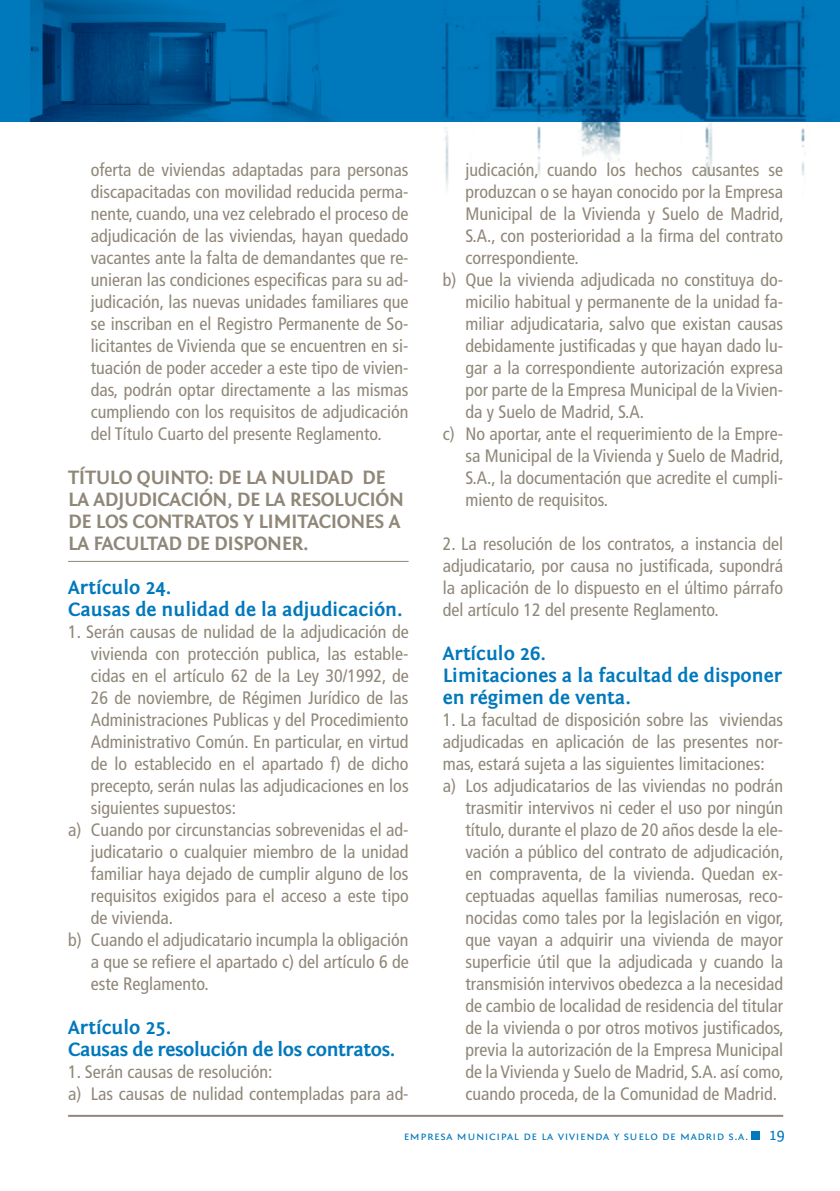
<style>
.page{position:relative;width:840px;height:1191px;background:#fff}
.page>*{position:absolute;margin:0;border:0;box-sizing:border-box;transform-origin:0 0}
.t1{font:700 20px/22px "Fontin Sans";letter-spacing:-.02em;color:#8f8778}
.t2{font:700 20px/22px "Fontin Sans";color:#0078bc}
.t3{font:700 20px/22px "Fontin Sans";letter-spacing:-.02em;color:#0078bc}
.t4{font:condensed 18px/22px "Frutiger";color:#8f8778;text-align:justify}
.t5{font:16px "Fontin Sans";color:#0078bc}
.t6{font:12px "Fontin Sans Small Caps";letter-spacing:.045em;color:#0078bc}
</style>
<div class="page">
<div style="left:751px;top:1131px;width:8px;height:9px;background:#0078bc"></div>
<hr style="left:68px;top:1114px;width:714px;height:2px;background:#8f8778">
<div style="left:0;top:0;width:839px;height:122px;background:#0078bc"></div>
<img style="left:441px;top:0;width:366px;height:189px">
<img style="left:30px;top:0;width:302px;height:122px">
<hr style="left:68px;top:561px;width:340px;height:1px;background:#8f8778">
<p class="t4" style="left:91px;top:159px;width:319px">oferta de viviendas adaptadas para personas discapacitadas con movilidad reducida perma&shy;nente, cuando, una vez celebrado el proceso de adjudicación de las viviendas, hayan quedado vacantes ante la falta de demandantes que re&shy;unieran las condiciones especificas para su ad&shy;judicación, las nuevas unidades familiares que se inscriban en el Registro Permanente de So&shy;licitantes de Vivienda que se encuentren en si&shy;tuación de poder acceder a este tipo de vivien&shy;das, podrán optar directamente a las mismas cumpliendo con los requisitos de adjudicación del Título Cuarto del presente Reglamento.</p>
<p class="t1" style="left:68px;top:467px;width:337px">TÍTULO QUINTO: DE LA NULIDAD DE<br>LA ADJUDICACIÓN, DE LA RESOLUCIÓN<br>DE LOS CONTRATOS Y LIMITACIONES A<br>LA FACULTAD DE DISPONER.</p>
<p class="t2" style="left:68px;top:577px;width:336px">Artículo 24.<br>Causas de nulidad de la adjudicación.</p>
<p class="t4" style="left:68px;top:621px;width:342px">1. Serán causas de nulidad de la adjudicación de</p>
<p class="t4" style="left:91px;top:643px;width:319px">vivienda con protección publica, las estable-</p>
<p class="t4" style="left:91px;top:665px;width:319px">cidas en el artículo 62 de la Ley 30/1992, de</p>
<p class="t4" style="left:91px;top:687px;width:319px">26 de noviembre, de Régimen Jurídico de las</p>
<p class="t4" style="left:91px;top:709px;width:319px">Administraciones Publicas y del Procedimiento</p>
<p class="t4" style="left:91px;top:731px;width:319px">Administrativo Común. En particular, en virtud</p>
<p class="t4" style="left:91px;top:753px;width:319px">de lo establecido en el apartado f) de dicho</p>
<p class="t4" style="left:91px;top:775px;width:319px">precepto, serán nulas las adjudicaciones en los</p>
<p class="t4" style="left:91px;top:797px;width:147px">siguientes supuestos:</p>
<p class="t4" style="left:68px;top:819px;width:342px">a) Cuando por circunstancias sobrevenidas el ad-</p>
<p class="t4" style="left:91px;top:841px;width:319px">judicatario o cualquier miembro de la unidad</p>
<p class="t4" style="left:91px;top:863px;width:319px">familiar haya dejado de cumplir alguno de los</p>
<p class="t4" style="left:91px;top:885px;width:319px">requisitos exigidos para el acceso a este tipo</p>
<p class="t4" style="left:91px;top:907px;width:84px">de vivienda.</p>
<p class="t4" style="left:68px;top:929px;width:342px">b) Cuando el adjudicatario incumpla la obligación</p>
<p class="t4" style="left:91px;top:951px;width:319px">a que se refiere el apartado c) del artículo 6 de</p>
<p class="t4" style="left:91px;top:973px;width:119px">este Reglamento.</p>
<p class="t3" style="left:68px;top:1017px;width:328px">Artículo 25.<br>Causas de resolución de los contratos.</p>
<p class="t4" style="left:68px;top:1061px;width:342px">1. Serán causas de resolución:<br>a) Las causas de nulidad contempladas para ad-</p>
<p class="t4" style="left:465px;top:159px;width:319px">judicación, cuando los hechos causantes se</p>
<p class="t4" style="left:465px;top:181px;width:319px">produzcan o se hayan conocido por la Empresa</p>
<p class="t4" style="left:465px;top:203px;width:320px">Municipal de la Vivienda y Suelo de Madrid,</p>
<p class="t4" style="left:465px;top:225px;width:319px">S.A., con posterioridad a la firma del contrato</p>
<p class="t4" style="left:465px;top:247px;width:115px">correspondiente.</p>
<p class="t4" style="left:442px;top:269px;width:342px">b) Que la vivienda adjudicada no constituya do-</p>
<p class="t4" style="left:465px;top:291px;width:319px">micilio habitual y permanente de la unidad fa-</p>
<p class="t4" style="left:465px;top:313px;width:319px">miliar adjudicataria, salvo que existan causas</p>
<p class="t4" style="left:465px;top:335px;width:319px">debidamente justificadas y que hayan dado lu-</p>
<p class="t4" style="left:465px;top:357px;width:319px">gar a la correspondiente autorización expresa</p>
<p class="t4" style="left:465px;top:379px;width:319px">por parte de la Empresa Municipal de la Vivien-</p>
<p class="t4" style="left:465px;top:401px;width:180px">da y Suelo de Madrid, S.A.</p>
<p class="t4" style="left:442px;top:423px;width:342px">c) No aportar, ante el requerimiento de la Empre-</p>
<p class="t4" style="left:465px;top:445px;width:320px">sa Municipal de la Vivienda y Suelo de Madrid,</p>
<p class="t4" style="left:465px;top:467px;width:319px">S.A., la documentación que acredite el cumpli-</p>
<p class="t4" style="left:465px;top:489px;width:144px">miento de requisitos.</p>
<p class="t4" style="left:442px;top:533px;width:342px">2. La resolución de los contratos, a instancia del adjudicatario, por causa no justificada, supondrá la aplicación de lo dispuesto en el último párrafo del artículo 12 del presente Reglamento.</p>
<p class="t2" style="left:442px;top:642px;width:341px">Artículo 26.<br>Limitaciones a la facultad de disponer en régimen de venta.</p>
<p class="t4" style="left:442px;top:709px;width:342px">1. La facultad de disposición sobre las viviendas</p>
<p class="t4" style="left:442px;top:731px;width:342px">adjudicadas en aplicación de las presentes nor-</p>
<p class="t4" style="left:442px;top:753px;width:323px">mas, estará sujeta a las siguientes limitaciones:</p>
<p class="t4" style="left:442px;top:775px;width:342px">a) Los adjudicatarios de las viviendas no podrán</p>
<p class="t4" style="left:465px;top:797px;width:319px">trasmitir intervivos ni ceder el uso por ningún</p>
<p class="t4" style="left:465px;top:819px;width:319px">título, durante el plazo de 20 años desde la ele-</p>
<p class="t4" style="left:465px;top:841px;width:320px">vación a público del contrato de adjudicación,</p>
<p class="t4" style="left:465px;top:863px;width:319px">en compraventa, de la vivienda. Quedan ex-</p>
<p class="t4" style="left:465px;top:885px;width:319px">ceptuadas aquellas familias numerosas, reco-</p>
<p class="t4" style="left:465px;top:907px;width:320px">nocidas como tales por la legislación en vigor,</p>
<p class="t4" style="left:465px;top:929px;width:319px">que vayan a adquirir una vivienda de mayor</p>
<p class="t4" style="left:465px;top:951px;width:319px">superficie útil que la adjudicada y cuando la</p>
<p class="t4" style="left:465px;top:973px;width:319px">transmisión intervivos obedezca a la necesidad</p>
<p class="t4" style="left:465px;top:995px;width:319px">de cambio de localidad de residencia del titular</p>
<p class="t4" style="left:465px;top:1017px;width:320px">de la vivienda o por otros motivos justificados,</p>
<p class="t4" style="left:465px;top:1039px;width:319px">previa la autorización de la Empresa Municipal</p>
<p class="t4" style="left:465px;top:1061px;width:320px">de la Vivienda y Suelo de Madrid, S.A. así como,</p>
<p class="t4" style="left:465px;top:1083px;width:313px">cuando proceda, de la Comunidad de Madrid.</p>
<p class="t6" style="left:403px;top:1129px;width:346px">empresa municipal de la vivienda y suelo de madrid s.a.</p>
<p class="t5" style="left:769px;top:1126px;width:15px">19</p>
</div>
